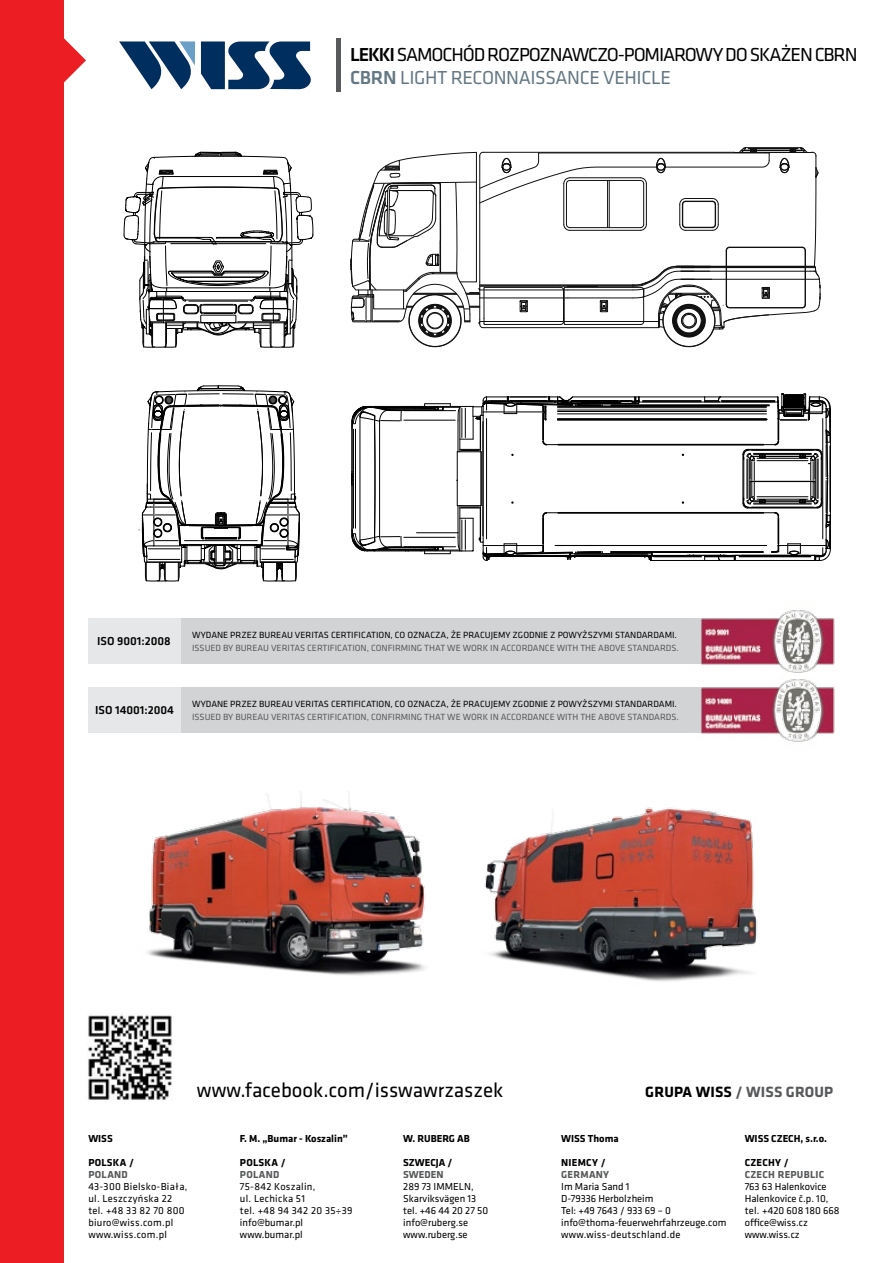
<style>
.page{position:relative;width:893px;height:1263px;background:#fff}
.page>*{position:absolute;margin:0;border:0;box-sizing:border-box;transform-origin:0 0}
.t1{font:21px "Klavika";color:#000}
.t2{font:19.5px/23.4px "Klavika";letter-spacing:-.06em;color:#000}
.t3{font:700 15.45px "Klavika";letter-spacing:.01em;color:#58595b}
.t4{font:500 12px "Klavika";color:#000}
.t5{font:10.5px/12px "Klavika";color:#000}
.t6{font:10.5px/12px "Klavika";letter-spacing:.025em;color:#000}
.t7{font:700 10.5px "Klavika";color:#000}
.t8{font:700 10.5px "Klavika";letter-spacing:.025em;color:#58595b}
.t9{font:9.3px "Klavika";color:#000}
.t10{font:9.3px "Klavika";color:#58595b}
.s1{font-weight:500}
.s2{font-weight:500;color:#647883}
.s3{color:#647883}
.s4{color:#000}
</style>
<div class="page">
<div style="left:88px;top:619px;width:99px;height:45px;background:#e6e7e8"></div>
<div style="left:88px;top:687px;width:99px;height:45px;background:#e6e7e8"></div>
<div style="left:181px;top:619px;width:520px;height:45px;background:#d1d3d4"></div>
<div style="left:181px;top:687px;width:520px;height:45px;background:#d1d3d4"></div>
<img style="left:692px;top:610px;width:143px;height:58px">
<img style="left:692px;top:668px;width:143px;height:74px">
<img style="left:88px;top:1014px;width:84px;height:86px">
<img style="left:147px;top:794px;width:279px;height:182px">
<img style="left:484px;top:807px;width:273px;height:175px">
<div style="left:0;top:0;width:64px;height:1263px;background:#ed1d24"></div>
<svg style="left:64px;top:38px;width:22px;height:45px"></svg>
<svg style="left:201px;top:41px;width:110px;height:48px"></svg>
<svg style="left:119px;top:41px;width:76px;height:48px"></svg>
<hr style="left:337px;top:38px;width:4px;height:54px;background:#58595b">
<svg style="left:124px;top:152px;width:190px;height:196px"></svg>
<svg style="left:139px;top:385px;width:161px;height:196px"></svg>
<svg style="left:350px;top:147px;width:481px;height:414px"></svg>
<hr style="left:481px;top:452px;width:1px;height:54px;background:#000">
<h2 class="t2" style="left:350px;top:43px;width:509px"><span class="s1">LEKKI</span>SAMOCHÓD ROZPOZNAWCZO-POMIAROWY DO SKAŻEN CBRN<br><span class="s2">CBRN</span> <span class="s3">LIGHT RECONNAISSANCE VEHICLE</span></h2>
<p class="t4" style="left:97px;top:635px;width:75px">ISO 9001:2008</p>
<p class="t9" style="left:192px;top:629px;width:486px">WYDANE PRZEZ BUREAU VERITAS CERTIFICATION, CO OZNACZA, ŻE PRACUJEMY ZGODNIE Z POWYŻSZYMI STANDARDAMI.</p>
<p class="t10" style="left:192px;top:643px;width:9px">Issued</p>
<p class="t10" style="left:223px;top:643px;width:24px">by Bureau</p>
<p class="t10" style="left:271px;top:643px;width:12px">Veritas</p>
<p class="t10" style="left:307px;top:643px;width:11px">Certification</p>
<p class="t10" style="left:367px;top:643px;width:11px">, confirming</p>
<p class="t10" style="left:424px;top:643px;width:7px">that</p>
<p class="t10" style="left:447px;top:643px;width:23px">we work</p>
<p class="t10" style="left:490px;top:643px;width:17px">in accordance</p>
<p class="t10" style="left:557px;top:643px;width:7px">with</p>
<p class="t10" style="left:580px;top:643px;width:7px">the</p>
<p class="t10" style="left:598px;top:643px;width:7px">above</p>
<p class="t10" style="left:628px;top:643px;width:7px">standards</p>
<p class="t10" style="left:676px;top:643px;width:4px">.</p>
<p class="t4" style="left:95px;top:703px;width:80px">ISO 14001:2004</p>
<p class="t9" style="left:192px;top:699px;width:486px">WYDANE PRZEZ BUREAU VERITAS CERTIFICATION, CO OZNACZA, ŻE PRACUJEMY ZGODNIE Z POWYŻSZYMI STANDARDAMI.</p>
<p class="t10" style="left:192px;top:712px;width:9px">Issued</p>
<p class="t10" style="left:223px;top:712px;width:24px">by Bureau</p>
<p class="t10" style="left:271px;top:712px;width:12px">Veritas</p>
<p class="t10" style="left:307px;top:712px;width:11px">Certification</p>
<p class="t10" style="left:367px;top:712px;width:11px">, confirming</p>
<p class="t10" style="left:424px;top:712px;width:7px">that</p>
<p class="t10" style="left:447px;top:712px;width:23px">we work</p>
<p class="t10" style="left:490px;top:712px;width:17px">in accordance</p>
<p class="t10" style="left:557px;top:712px;width:7px">with</p>
<p class="t10" style="left:580px;top:712px;width:7px">the</p>
<p class="t10" style="left:598px;top:712px;width:7px">above</p>
<p class="t10" style="left:628px;top:712px;width:7px">standards</p>
<p class="t10" style="left:676px;top:712px;width:4px">.</p>
<h1 class="t1" style="left:197px;top:1079px;width:308px">www.facebook.com/isswawrzaszek</h1>
<h3 class="t3" style="left:645px;top:1084px;width:189px"><span class="s4">GRUPA WISS</span> / WISS GROUP</h3>
<p class="t7" style="left:88px;top:1133px;width:26px">WISS</p>
<p class="t7" style="left:88px;top:1157px;width:47px">POLSKA /</p>
<p class="t8" style="left:88px;top:1169px;width:41px">POLAND</p>
<p class="t6" style="left:88px;top:1181px;width:101px">43-300 Bielsko-Biała, ul. Leszczyńska 22 tel. +48 33 82 70 800 biuro@wiss.com.pl www.wiss.com.pl</p>
<p class="t7" style="left:240px;top:1133px;width:109px">F. M. „Bumar - Koszalin”</p>
<p class="t7" style="left:240px;top:1157px;width:47px">POLSKA /</p>
<p class="t8" style="left:240px;top:1169px;width:41px">POLAND</p>
<p class="t6" style="left:240px;top:1181px;width:114px">75-842 Koszalin,<br>ul. Lechicka 51<br>tel. +48 94 342 20 35÷39 info@bumar.pl www.bumar.pl</p>
<p class="t7" style="left:403px;top:1133px;width:68px">W. RUBERG AB</p>
<p class="t7" style="left:403px;top:1157px;width:51px">SZWECJA /</p>
<p class="t8" style="left:403px;top:1169px;width:42px">SWEDEN</p>
<p class="t5" style="left:403px;top:1181px;width:86px">289 73 IMMELN,<br>Skarviksvägen 13 tel. +46 44 20 27 50 info@ruberg.se www.ruberg.se</p>
<p class="t7" style="left:561px;top:1133px;width:59px">WISS Thoma</p>
<p class="t7" style="left:561px;top:1157px;width:46px">NIEMCY /</p>
<p class="t8" style="left:561px;top:1169px;width:49px">GERMANY</p>
<p class="t5" style="left:561px;top:1181px;width:167px">Im Maria Sand 1<br>D-79336 Herbolzheim<br>Tel: +49 7643 / 933 69 – 0 info@thoma-feuerwehrfahrzeuge.com www.wiss-deutschland.de</p>
<p class="t7" style="left:745px;top:1133px;width:84px">WISS CZECH, s.r.o.</p>
<p class="t7" style="left:745px;top:1157px;width:46px">CZECHY /</p>
<p class="t8" style="left:745px;top:1169px;width:81px">CZECH REPUBLIC</p>
<p class="t5" style="left:745px;top:1181px;width:96px">763 63 Halenkovice<br>Halenkovice č.p. 10, tel. +420 608 180 668 office@wiss.cz www.wiss.cz</p>
</div>
